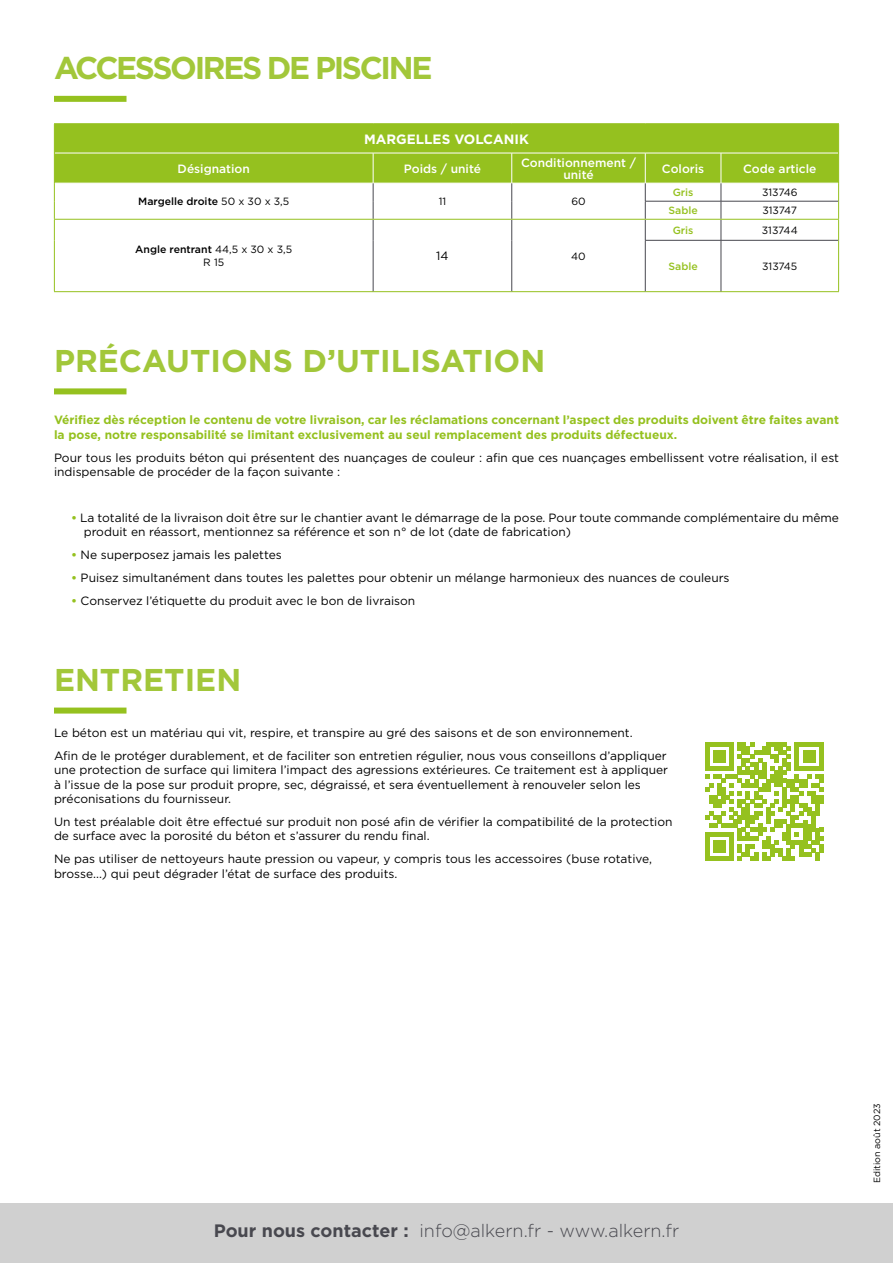
<style>
.page{position:relative;width:893px;height:1263px;background:#fff}
.page>*{position:absolute;margin:0;border:0;box-sizing:border-box;transform-origin:0 0}
.t1{font:700 31.5px "Gotham";color:#a2c73a}
.t2{font:700 31.5px "Gotham";letter-spacing:-.075em;color:#a2c73a}
.t3{font:300 18px "Gotham";color:#48484f}
.t4{font:700 13.5px "Gotham";color:#fff}
.t5{font:12px/14.4px "Gotham";color:#000}
.t6{font:700 12px/14.4px "Gotham";color:#95c11f}
.t7{font:500 12px/12px "Gotham";color:#fff;text-align:center}
.t8{font:10.5px/12.6px "Gotham";color:#000;text-align:center}
.t9{font:500 10.5px "Gotham";color:#000}
.t10{font:500 10.5px "Gotham";color:#95c11f}
.t11{font:9px "Gotham";color:#000}
.s1{font-weight:400}
.s2{font-weight:500}
.s3{font-weight:700;color:#95c11f}
.s4{font-weight:700}
</style>
<div class="page">
<div style="left:0;top:1203px;width:893px;height:60px;background:#d0d0d0"></div>
<div style="left:54px;top:388px;width:72px;height:6px;background:#95c11f"></div>
<div style="left:54px;top:707px;width:72px;height:6px;background:#95c11f"></div>
<svg style="left:705px;top:742px;width:118px;height:118px"></svg>
<div style="left:55px;top:124px;width:783px;height:59px;background:#95c11f"></div>
<hr style="left:55px;top:153px;width:318px;height:1px;background:#fff">
<hr style="left:373px;top:153px;width:139px;height:1px;background:#fff">
<hr style="left:373px;top:153px;width:1px;height:30px;background:#fff">
<hr style="left:512px;top:153px;width:133px;height:1px;background:#fff">
<hr style="left:511px;top:153px;width:1px;height:30px;background:#fff">
<hr style="left:645px;top:153px;width:76px;height:1px;background:#fff">
<hr style="left:645px;top:153px;width:1px;height:30px;background:#fff">
<hr style="left:721px;top:153px;width:117px;height:1px;background:#fff">
<hr style="left:721px;top:153px;width:1px;height:30px;background:#fff">
<hr style="left:54px;top:123px;width:319px;height:1px;background:#95c11f">
<svg style="left:54px;top:124px;width:1px;height:29px"></svg>
<hr style="left:373px;top:123px;width:139px;height:1px;background:#95c11f">
<hr style="left:512px;top:123px;width:133px;height:1px;background:#95c11f">
<hr style="left:645px;top:123px;width:76px;height:1px;background:#95c11f">
<hr style="left:721px;top:123px;width:118px;height:1px;background:#95c11f">
<svg style="left:838px;top:124px;width:1px;height:29px"></svg>
<hr style="left:54px;top:153px;width:1px;height:30px;background:#95c11f">
<hr style="left:838px;top:153px;width:1px;height:30px;background:#95c11f">
<svg style="left:54px;top:183px;width:1px;height:57px"></svg>
<hr style="left:54px;top:240px;width:1px;height:51px;background:#95c11f">
<hr style="left:54px;top:291px;width:319px;height:1px;background:#95c11f">
<hr style="left:373px;top:291px;width:139px;height:1px;background:#95c11f">
<hr style="left:512px;top:291px;width:133px;height:1px;background:#95c11f">
<svg style="left:838px;top:183px;width:1px;height:57px"></svg>
<hr style="left:838px;top:240px;width:1px;height:51px;background:#95c11f">
<hr style="left:645px;top:291px;width:76px;height:1px;background:#95c11f">
<hr style="left:721px;top:291px;width:118px;height:1px;background:#95c11f">
<hr style="left:645px;top:201px;width:76px;height:1px;background:#48484f">
<hr style="left:721px;top:201px;width:117px;height:1px;background:#48484f">
<svg style="left:373px;top:183px;width:1px;height:57px"></svg>
<svg style="left:511px;top:183px;width:1px;height:57px"></svg>
<hr style="left:373px;top:240px;width:1px;height:51px;background:#48484f">
<hr style="left:511px;top:240px;width:1px;height:51px;background:#48484f">
<svg style="left:645px;top:183px;width:1px;height:57px"></svg>
<svg style="left:721px;top:183px;width:1px;height:57px"></svg>
<hr style="left:645px;top:240px;width:76px;height:1px;background:#48484f">
<hr style="left:645px;top:240px;width:1px;height:51px;background:#48484f">
<hr style="left:721px;top:240px;width:117px;height:1px;background:#48484f">
<hr style="left:721px;top:240px;width:1px;height:51px;background:#48484f">
<hr style="left:54px;top:219px;width:319px;height:1px;background:#95c11f">
<hr style="left:373px;top:219px;width:139px;height:1px;background:#95c11f">
<hr style="left:512px;top:219px;width:133px;height:1px;background:#95c11f">
<hr style="left:645px;top:219px;width:76px;height:1px;background:#95c11f">
<hr style="left:721px;top:219px;width:118px;height:1px;background:#95c11f">
<div style="left:54px;top:96px;width:72px;height:6px;background:#95c11f"></div>
<h1 class="t2" style="left:54px;top:47px;width:380px">ACCESSOIRES DE PISCINE</h1>
<p class="t4" style="left:364px;top:130px;width:166px">MARGELLES VOLCANIK</p>
<p class="t7" style="left:178px;top:162px;width:74px">Désignation</p>
<p class="t7" style="left:404px;top:162px;width:79px">Poids / unité</p>
<p class="t7" style="left:521px;top:156px;width:116px">Conditionnement / unité</p>
<p class="t7" style="left:662px;top:162px;width:44px">Coloris</p>
<p class="t7" style="left:743px;top:162px;width:75px">Code article</p>
<p class="t9" style="left:138px;top:195px;width:153px">Margelle droite <span class="s1">50 x 30 x 3,5</span></p>
<p class="t8" style="left:439px;top:195px;width:9px">11</p>
<p class="t8" style="left:571px;top:195px;width:16px">60</p>
<p class="t10" style="left:673px;top:186px;width:22px">Gris</p>
<p class="t8" style="left:762px;top:186px;width:37px">313746</p>
<p class="t10" style="left:668px;top:204px;width:31px">Sable</p>
<p class="t8" style="left:762px;top:204px;width:36px">313747</p>
<p class="t8" style="left:135px;top:243px;width:158px"><span class="s2">Angle rentrant</span> 44,5 x 30 x 3,5<br>R 15</p>
<p class="t5" style="left:436px;top:249px;width:14px">14</p>
<p class="t8" style="left:571px;top:249px;width:16px">40</p>
<h1 class="t1" style="left:54px;top:340px;width:493px">PRÉCAUTIONS D’UTILISATION</h1>
<p class="t10" style="left:673px;top:223px;width:22px">Gris</p>
<p class="t8" style="left:762px;top:224px;width:37px">313744</p>
<p class="t10" style="left:668px;top:260px;width:31px">Sable</p>
<p class="t8" style="left:762px;top:260px;width:37px">313745</p>
<p class="t6" style="left:54px;top:413px;width:786px">Vérifiez dès réception le contenu de votre livraison, car les réclamations concernant l’aspect des produits doivent être faites avant la pose, notre responsabilité se limitant exclusivement au seul remplacement des produits défectueux.</p>
<p class="t5" style="left:54px;top:450px;width:786px">Pour tous les produits béton qui présentent des nuançages de couleur : afin que ces nuançages embellissent votre réalisation, il est indispensable de procéder de la façon suivante :</p>
<p class="t5" style="left:84px;top:510px;width:757px;text-indent:-13px"><span class="s3">•</span> La totalité de la livraison doit être sur le chantier avant le démarrage de la pose. Pour toute commande complémentaire du même produit en réassort, mentionnez sa référence et son n° de lot (date de fabrication)</p>
<p class="t5" style="left:71px;top:547px;width:212px"><span class="s3">•</span> Ne superposez jamais les palettes</p>
<p class="t5" style="left:71px;top:570px;width:660px"><span class="s3">•</span> Puisez simultanément dans toutes les palettes pour obtenir un mélange harmonieux des nuances de couleurs</p>
<p class="t5" style="left:71px;top:593px;width:346px"><span class="s3">•</span> Conservez l’étiquette du produit avec le bon de livraison</p>
<h1 class="t1" style="left:54px;top:659px;width:189px">ENTRETIEN</h1>
<p class="t5" style="left:54px;top:721px;width:614px;line-height:23px">Le béton est un matériau qui vit, respire, et transpire au gré des saisons et de son environnement.<br>Afin de le protéger durablement, et de faciliter son entretien régulier, nous vous conseillons d’appliquer</p>
<p class="t5" style="left:54px;top:763px;width:616px">une protection de surface qui limitera l’impact des agressions extérieures. Ce traitement est à appliquer à l’issue de la pose sur produit propre, sec, dégraissé, et sera éventuellement à renouveler selon les préconisations du fournisseur.</p>
<p class="t5" style="left:54px;top:814px;width:620px">Un test préalable doit être effectué sur produit non posé afin de vérifier la compatibilité de la protection de surface avec la porosité du béton et s’assurer du rendu final.</p>
<p class="t5" style="left:54px;top:852px;width:600px">Ne pas utiliser de nettoyeurs haute pression ou vapeur, y compris tous les accessoires (buse rotative, brosse...) qui peut dégrader l’état de surface des produits.</p>
<h2 class="t3" style="left:214px;top:1220px;width:467px"><span class="s4">Pour nous contacter :</span> info@alkern.fr - www.alkern.fr</h2>
<p class="t11" style="left:871px;top:1183px;width:81px;rotate:-90deg">Edition août 2023</p>
</div>
